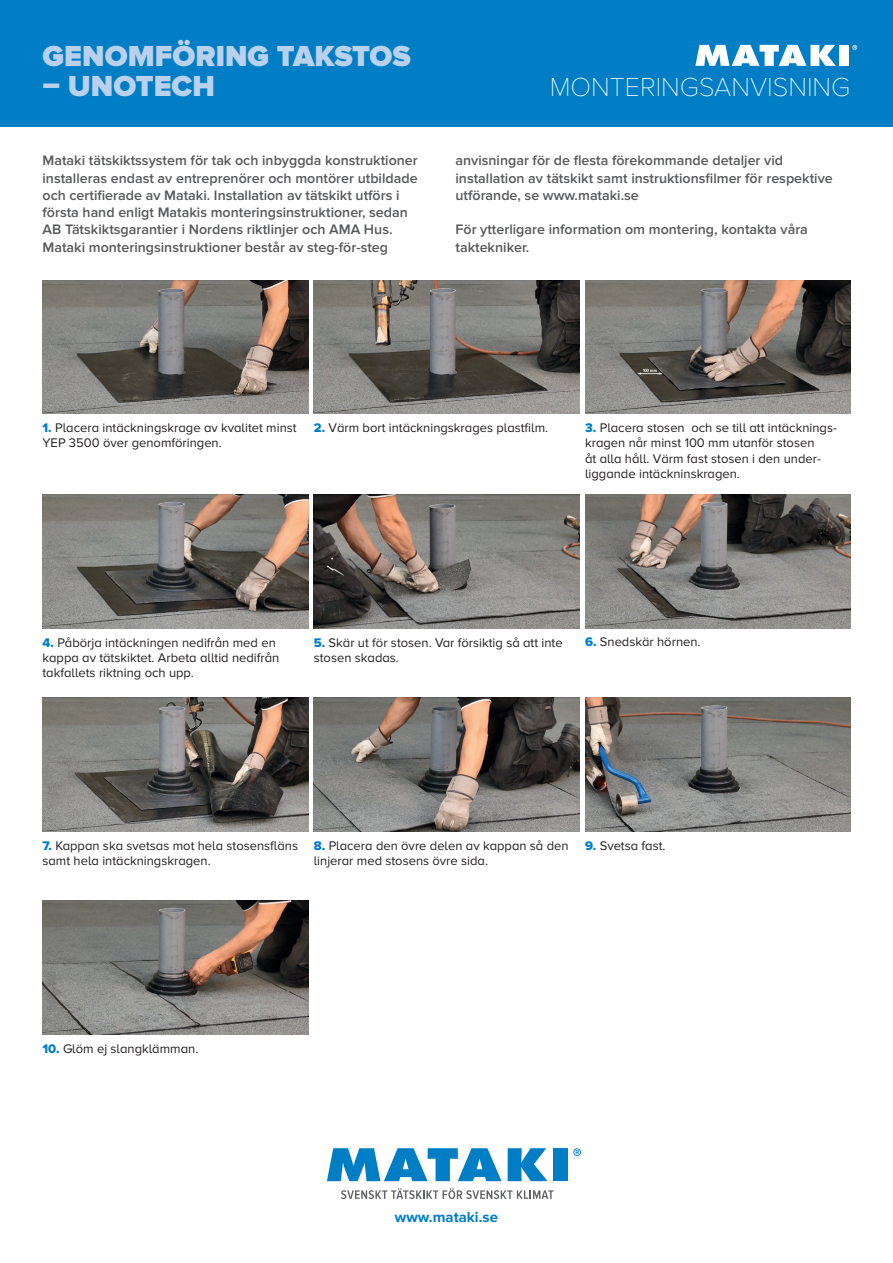
<style>
.page{position:relative;width:893px;height:1263px;background:#fff}
.page>*{position:absolute;margin:0;border:0;box-sizing:border-box;transform-origin:0 0}
.t1{font:900 30px "Proxima Nova";color:#b9d1ec}
.t2{font:100 27px "Proxima Nova T";color:#fff}
.t3{font:700 15px "Proxima Nova";color:#007ec5}
.t4{font:600 14.25px/17.2px "Proxima Nova";color:#57585a}
.t5{font:12.9px/15.1px "Proxima Nova A";color:#231f20}
.s1{font-family:"Proxima Nova Extrabld";color:#007ec5}
</style>
<div class="page">
<div style="left:0;top:0;width:893px;height:126px;background:#007ec5"></div>
<svg style="left:327px;top:1148px;width:174px;height:33px"></svg>
<svg style="left:508px;top:1148px;width:40px;height:33px"></svg>
<div style="left:554px;top:1148px;width:14px;height:33px;background:#007ec5"></div>
<svg style="left:573px;top:1148px;width:8px;height:8px"></svg>
<svg style="left:341px;top:1188px;width:212px;height:11px"></svg>
<svg style="left:695px;top:45px;width:141px;height:21px"></svg>
<div style="left:840px;top:45px;width:9px;height:21px;background:#fff"></div>
<svg style="left:852px;top:45px;width:5px;height:5px"></svg>
<img style="left:43px;top:280px;width:265px;height:134px">
<img style="left:43px;top:494px;width:265px;height:134px">
<img style="left:43px;top:698px;width:265px;height:134px">
<img style="left:314px;top:280px;width:266px;height:134px">
<img style="left:314px;top:494px;width:266px;height:134px">
<img style="left:314px;top:698px;width:266px;height:134px">
<img style="left:585px;top:280px;width:265px;height:134px">
<img style="left:585px;top:494px;width:265px;height:134px">
<img style="left:585px;top:698px;width:265px;height:134px">
<img style="left:43px;top:900px;width:266px;height:134px">
<h1 class="t1" style="left:43px;top:39px;width:370px">GENOMFÖRING TAKSTOS</h1>
<h1 class="t1" style="left:43px;top:69px;width:174px">– UNOTECH</h1>
<h2 class="t2" style="left:550px;top:72px;width:302px">MONTERINGSANVISNING</h2>
<p class="t4" style="left:43px;top:152px;width:377px">Mataki tätskiktssystem för tak och inbyggda konstruktioner installeras endast av entreprenörer och montörer utbildade och certifierade av Mataki. Installation av tätskikt utförs i första hand enligt Matakis monteringsinstruktioner, sedan AB Tätskiktsgarantier i Nordens riktlinjer och AMA Hus.<br>Mataki monteringsinstruktioner består av steg-för-steg</p>
<p class="t4" style="left:455px;top:152px;width:379px">anvisningar för de flesta förekommande detaljer vid installation av tätskikt samt instruktionsfilmer för respektive utförande, se www.mataki.se</p>
<p class="t4" style="left:455px;top:221px;width:354px">För ytterligare information om montering, kontakta våra taktekniker.</p>
<p class="t5" style="left:43px;top:420px;width:256px"><span class="s1">1.</span> Placera intäckningskrage av kvalitet minst<br>YEP 3500 över genomföringen.</p>
<p class="t5" style="left:314px;top:420px;width:236px"><span class="s1">2.</span> Värm bort intäckningskrages plastfilm.</p>
<p class="t5" style="left:585px;top:420px;width:253px"><span class="s1">3.</span> Placera stosen och se till att intäcknings&shy;kragen når minst 100 mm utanför stosen<br>åt alla håll. Värm fast stosen i den under&shy;liggande intäckninskragen.</p>
<p class="t5" style="left:43px;top:634px;width:238px"><span class="s1">4.</span> Påbörja intäckningen nedifrån med en kappa av tätskiktet. Arbeta alltid nedifrån takfallets riktning och upp.</p>
<p class="t5" style="left:314px;top:634px;width:250px"><span class="s1">5.</span> Skär ut för stosen. Var försiktig så att inte stosen skadas.</p>
<p class="t5" style="left:585px;top:634px;width:117px"><span class="s1">6.</span> Snedskär hörnen.</p>
<p class="t5" style="left:43px;top:838px;width:257px"><span class="s1">7.</span> Kappan ska svetsas mot hela stosensfläns samt hela intäckningskragen.</p>
<p class="t5" style="left:314px;top:838px;width:256px"><span class="s1">8.</span> Placera den övre delen av kappan så den linjerar med stosens övre sida.</p>
<p class="t5" style="left:585px;top:838px;width:82px"><span class="s1">9.</span> Svetsa fast.</p>
<p class="t5" style="left:43px;top:1041px;width:157px"><span class="s1">10.</span> Glöm ej slangklämman.</p>
<p class="t3" style="left:395px;top:1208px;width:105px">www.mataki.se</p>
</div>
